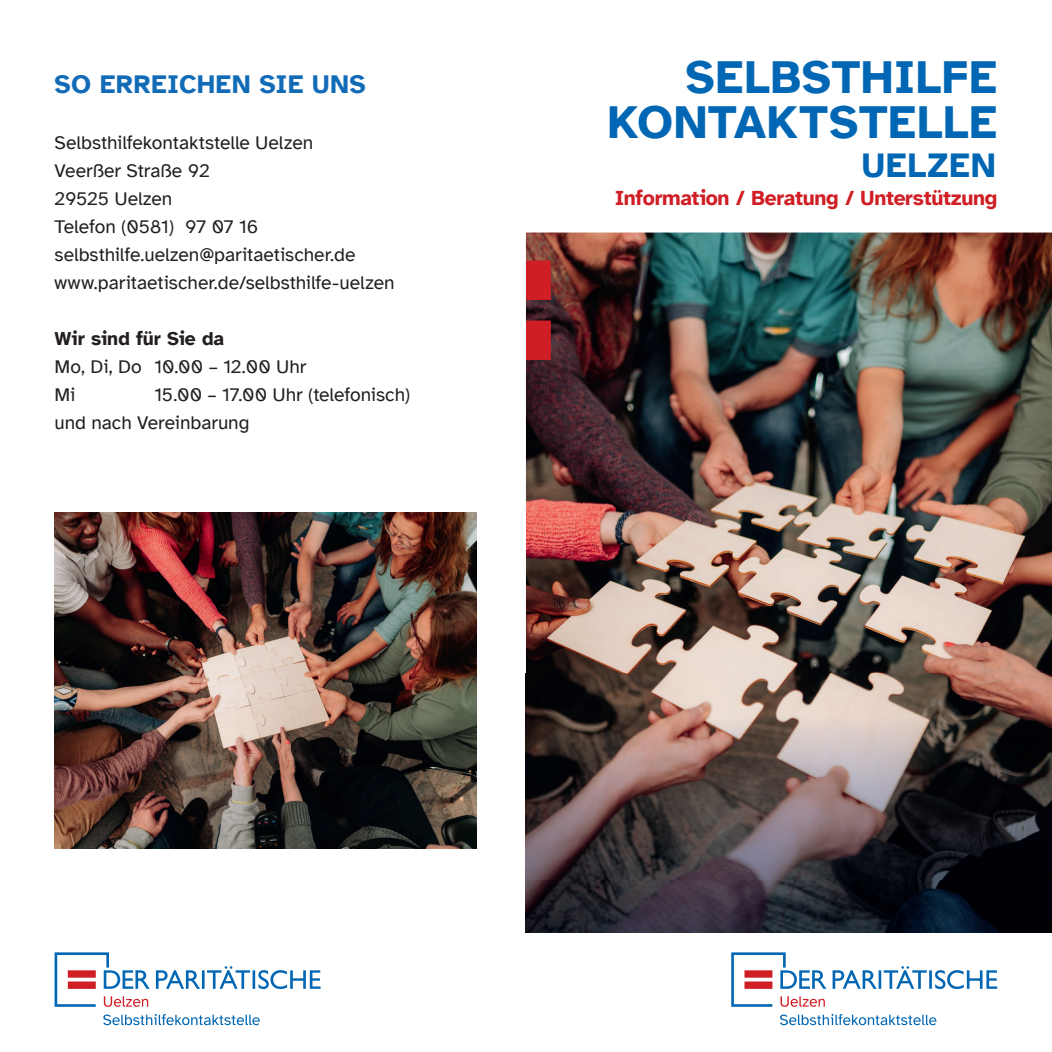
<style>
.page{position:relative;width:1052px;height:1052px;background:#fff}
.page>*{position:absolute;margin:0;border:0;box-sizing:border-box;transform-origin:0 0}
.t1{font:700 47.25px/45.5px "Atkinson Hyperlegible";letter-spacing:.015em;color:#0166b3;text-align:right}
.t2{font:700 35px "Atkinson Hyperlegible";letter-spacing:.035em;color:#0166b3}
.t3{font:700 26.25px "Atkinson Hyperlegible";letter-spacing:.02em;color:#116bb6}
.t4{font:700 21px "Atkinson Hyperlegible";letter-spacing:-.015em;color:#d01e25}
.t5{font:19.25px/28px "Atkinson Hyperlegible";color:#231f20}
.t6{font:700 19.25px "Atkinson Hyperlegible";color:#231f20}
</style>
<div class="page">
<img style="left:526px;top:232px;width:526px;height:442px">
<img style="left:526px;top:674px;width:526px;height:258px">
<img style="left:55px;top:512px;width:421px;height:336px">
<svg style="left:526px;top:260px;width:25px;height:100px"></svg>
<svg style="left:55px;top:952px;width:265px;height:55px"></svg>
<svg style="left:103px;top:1014px;width:157px;height:11px"></svg>
<svg style="left:731px;top:952px;width:266px;height:55px"></svg>
<svg style="left:780px;top:1014px;width:156px;height:11px"></svg>
<h3 class="t3" style="left:55px;top:68px;width:313px">SO ERREICHEN SIE UNS</h3>
<p class="t5" style="left:55px;top:128px;width:341px">Selbsthilfekontaktstelle Uelzen<br>Veerßer Straße 92<br>29525 Uelzen<br>Telefon (0581) 97 07 16 selbsthilfe.uelzen@paritaetischer.de www.paritaetischer.de/selbsthilfe-uelzen</p>
<p class="t6" style="left:55px;top:327px;width:171px">Wir sind für Sie da</p>
<p class="t5" style="left:55px;top:352px;width:253px">Mo, Di, Do 10.00 – 12.00 Uhr<br>Mi</p>
<p class="t5" style="left:55px;top:380px;width:357px;text-indent:100px">15.00 – 17.00 Uhr (telefonisch) und nach Vereinbarung</p>
<h1 class="t1" style="left:608px;top:54px;width:390px">SELBSTHILFE<br>KONTAKTSTELLE</h1>
<h2 class="t2" style="left:862px;top:144px;width:135px">UELZEN</h2>
<p class="t4" style="left:615px;top:185px;width:384px">Information / Beratung / Unterstützung</p>
</div>
